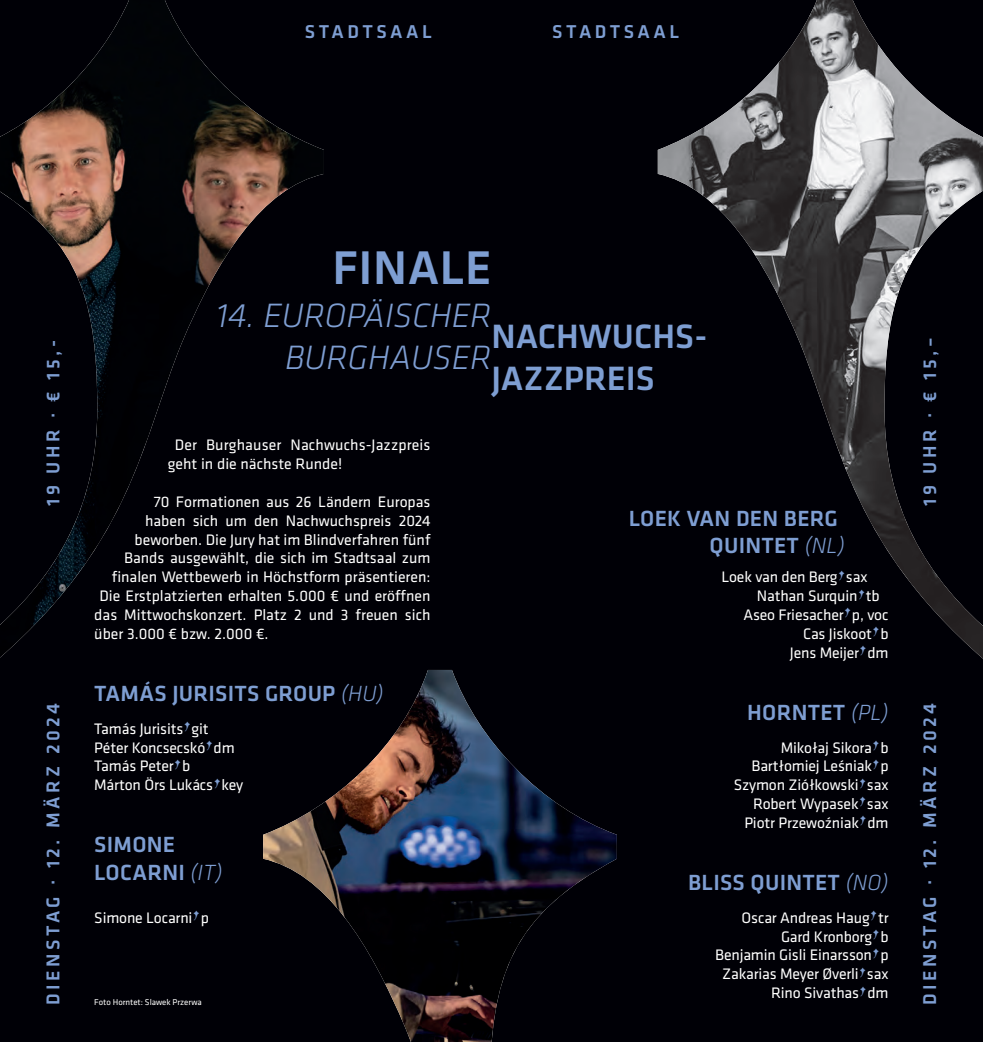
<style>
.page{position:relative;width:983px;height:1042px;background:#fff}
.page>*{position:absolute;margin:0;border:0;box-sizing:border-box;transform-origin:0 0}
.Band{font:500 49px "Klavika Basic";letter-spacing:.01em;color:#7e9ed2}
.Band-2{font:italic 300 35px "Klavika Basic";color:#7e9ed2}
.Band-3{font:500 35px "Klavika Basic";color:#7e9ed2}
.Band-4{font:500 22.75px/27.3px "Klavika Basic";letter-spacing:.01em;color:#7e9ed2}
.Termin{font:500 19.25px "Klavika Basic";letter-spacing:.18em;color:#7e9ed2}
.Ort{font:500 19.25px "Klavika Basic";letter-spacing:.18em;color:#7e9ed2}
.Copy{font:15.75px/18.9px "Klavika Basic";color:#fff}
.Band-5{font:15.75px "Klavika Basic";letter-spacing:-.01em;color:#fff}
.t1{font:8.75px "Klavika Basic";color:#fff}
.s1{font-weight:300;font-style:italic}
.s2{font-family:"Fette Fraktur";font-size:24.5px;color:#7e9ed2}
</style>
<div class="page">
<div style="left:491px;top:0;width:491px;height:1042px;background:#000006"></div>
<div style="left:0;top:0;width:491px;height:1042px;background:#000006"></div>
<img style="left:263px;top:670px;width:353px;height:372px">
<img style="left:657px;top:0;width:325px;height:658px">
<img style="left:0;top:0;width:324px;height:658px">
<p class="Ort" style="left:305px;top:18px;width:128px">STADTSAAL</p>
<p class="Ort" style="left:552px;top:18px;width:128px">STADTSAAL</p>
<p class="Band" style="left:332px;top:234px;width:160px">FINALE</p>
<p class="Band-2" style="left:217px;top:295px;width:276px">14. EUROPÄISCHER</p>
<p class="Band-2" style="left:285px;top:337px;width:208px">BURGHAUSER</p>
<p class="Band-3" style="left:491px;top:312px;width:217px">NACHWUCHS-</p>
<p class="Band-3" style="left:491px;top:354px;width:164px">JAZZPREIS</p>
<p class="Termin" style="left:40px;top:506px;width:168px;rotate:-90deg">19 UHR · € 15,-</p>
<p class="Termin" style="left:916px;top:506px;width:170px;rotate:-90deg">19 UHR · € 15,–</p>
<p class="Copy" style="left:168px;top:435px;width:264px;text-indent:7px">Der Burghauser Nachwuchs-Jazzpreis geht in die nächste Runde!</p>
<p class="Copy" style="left:154px;top:491px;width:278px">70 Formationen aus 26 Ländern Europas</p>
<p class="Copy" style="left:145px;top:510px;width:287px">haben sich um den Nachwuchspreis 2024</p>
<p class="Copy" style="left:134px;top:529px;width:297px">beworben. Die Jury hat im Blindverfahren fünf</p>
<p class="Copy" style="left:124px;top:548px;width:308px">Bands ausgewählt, die sich im Stadtsaal zum</p>
<p class="Copy" style="left:112px;top:567px;width:320px">finalen Wettbewerb in Höchstform präsentieren:</p>
<p class="Copy" style="left:100px;top:586px;width:332px">Die Erstplatzierten erhalten 5.000 € und eröffnen</p>
<p class="Copy" style="left:94px;top:605px;width:337px">das Mittwochskonzert. Platz 2 und 3 freuen sich</p>
<p class="Copy" style="left:94px;top:624px;width:176px">über 3.000 € bzw. 2.000 €.</p>
<p class="Band-4" style="left:709px;top:504px;width:137px;text-indent:-81px">LOEK VAN DEN BERG<br>QUINTET <span class="s1">(NL)</span></p>
<p class="Copy" style="left:721px;top:567px;width:147px">Loek van den Berg<span class="s2">’</span>sax</p>
<p class="Copy" style="left:756px;top:586px;width:124px">Nathan Surquin<span class="s2">’</span>tb</p>
<p class="Copy" style="left:743px;top:605px;width:147px">Aseo Friesacher<span class="s2">’</span>p, voc</p>
<p class="Copy" style="left:803px;top:624px;width:87px">Cas Jiskoot<span class="s2">’</span>b</p>
<p class="Copy" style="left:789px;top:643px;width:100px">Jens Meijer<span class="s2">’</span>dm</p>
<p class="Band-4" style="left:94px;top:679px;width:291px">TAMÁS JURISITS GROUP <span class="s1">(HU)</span></p>
<p class="Band-5" style="left:94px;top:718px;width:116px">Tamás Jurisits<span class="s2">’</span>git</p>
<p class="Band-5" style="left:94px;top:737px;width:142px">Péter Koncsecskó<span class="s2">’</span>dm</p>
<p class="Band-5" style="left:94px;top:756px;width:97px">Tamás Peter<span class="s2">’</span>b</p>
<p class="Band-5" style="left:94px;top:775px;width:150px">Márton Örs Lukács<span class="s2">’</span>key</p>
<p class="Band-4" style="left:747px;top:698px;width:143px">HORNTET <span class="s1">(PL)</span></p>
<p class="Copy" style="left:780px;top:737px;width:109px">Mikołaj Sikora<span class="s2">’</span>b</p>
<p class="Copy" style="left:751px;top:756px;width:138px">Bartłomiej Leśniak<span class="s2">’</span>p</p>
<p class="Copy" style="left:733px;top:775px;width:156px">Szymon Ziółkowski<span class="s2">’</span>sax</p>
<p class="Copy" style="left:753px;top:794px;width:137px">Robert Wypasek<span class="s2">’</span>sax</p>
<p class="Copy" style="left:744px;top:813px;width:146px">Piotr Przewoźniak<span class="s2">’</span>dm</p>
<p class="Termin" style="left:40px;top:1005px;width:303px;rotate:-90deg">DIENSTAG · 12. MÄRZ 2024</p>
<p class="Termin" style="left:916px;top:1005px;width:303px;rotate:-90deg">DIENSTAG · 12. MÄRZ 2024</p>
<p class="Band-4" style="left:94px;top:830px;width:130px">SIMONE<br>LOCARNI <span class="s1">(IT)</span></p>
<p class="Copy" style="left:94px;top:907px;width:116px">Simone Locarni<span class="s2">’</span>p</p>
<p class="Band-4" style="left:688px;top:868px;width:202px">BLISS QUINTET <span class="s1">(NO)</span></p>
<p class="Copy" style="left:741px;top:907px;width:148px">Oscar Andreas Haug<span class="s2">’</span>tr</p>
<p class="Copy" style="left:780px;top:926px;width:109px">Gard Kronborg<span class="s2">’</span>b</p>
<p class="Copy" style="left:715px;top:945px;width:175px">Benjamin Gisli Einarsson<span class="s2">’</span>p</p>
<p class="Copy" style="left:722px;top:964px;width:168px">Zakarias Meyer Øverli<span class="s2">’</span>sax</p>
<p class="Copy" style="left:770px;top:983px;width:119px">Rino Sivathas<span class="s2">’</span>dm</p>
<p class="t1" style="left:94px;top:996px;width:109px">Foto Horntet: Slawek Przerwa</p>
</div>
